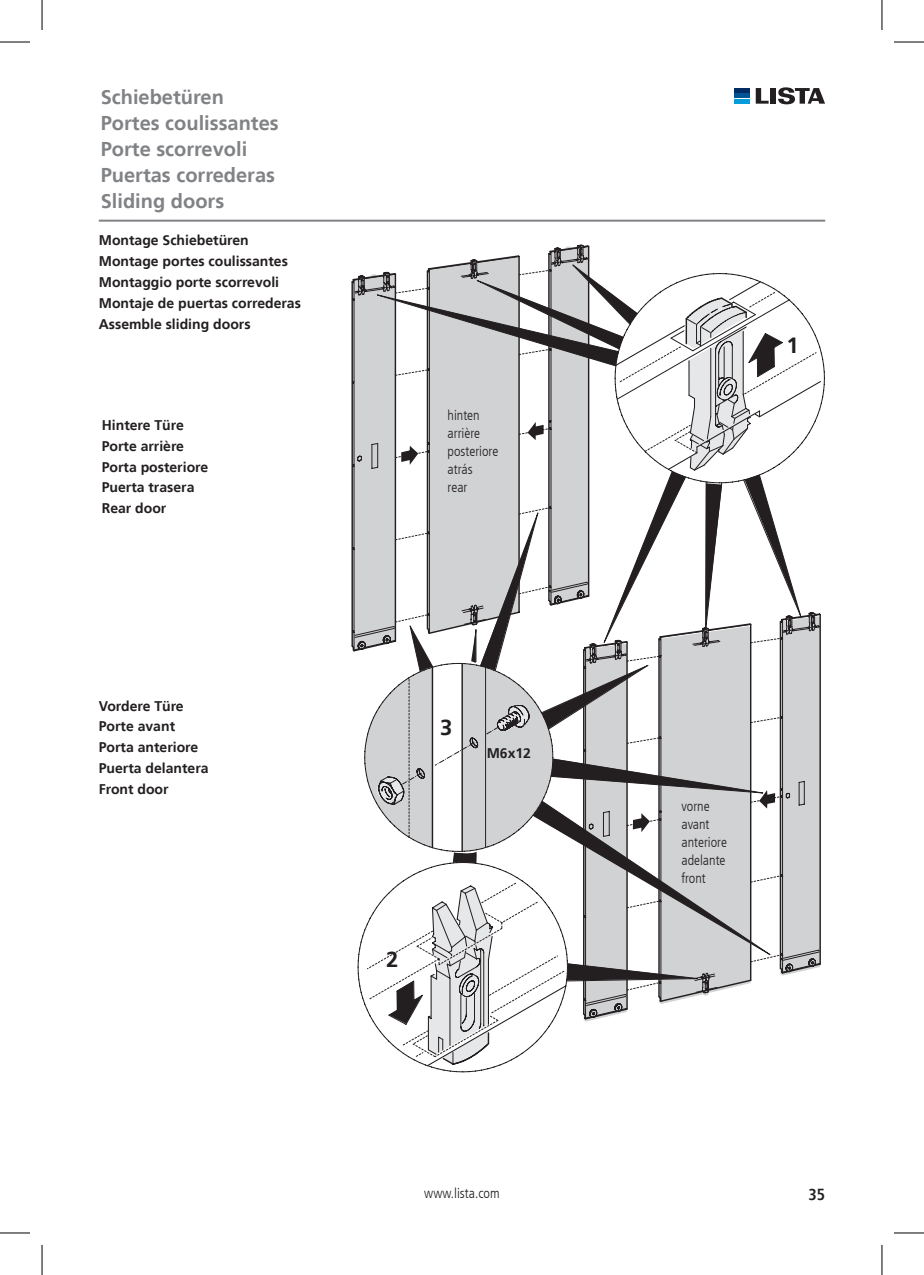
<style>
.page{position:relative;width:924px;height:1275px;background:#fff}
.page>*{position:absolute;margin:0;border:0;box-sizing:border-box;transform-origin:0 0}
._42_Pos_-Nummer-SCHW{font:700 22px "Frutiger LT";color:#231f20}
._20_Seitentitel_oben{font:700 20px "Frutiger LT";color:#808285}
.t1{font:700 condensed 16px "Frutiger LT";color:#231f20}
._30_Titel_linke_Kolo{font:700 14px "Frutiger LT";color:#231f20}
._40_Fliesstext{font:300 condensed 14px "Frutiger LT";color:#231f20}
._48_Schrauben{font:700 14px "Frutiger LT";color:#231f20}
</style>
<div class="page">
<hr style="left:99px;top:220px;width:725px;height:2px;background:#808285">
<hr style="left:734px;top:88px;width:15px;height:4px;background:#002c62">
<hr style="left:734px;top:94px;width:15px;height:4px;background:#005595">
<div style="left:734px;top:99px;width:15px;height:5px;background:#069ddc"></div>
<svg style="left:755px;top:88px;width:13px;height:16px"></svg>
<div style="left:769px;top:88px;width:6px;height:16px;background:#231f20"></div>
<svg style="left:778px;top:87px;width:46px;height:17px"></svg>
<svg style="left:351px;top:245px;width:473px;height:827px"></svg>
<hr style="left:0;top:42px;width:30px;height:1px;background:#000">
<hr style="left:893px;top:42px;width:30px;height:1px;background:#000">
<hr style="left:0;top:1232px;width:30px;height:1px;background:#000">
<hr style="left:893px;top:1232px;width:30px;height:1px;background:#000">
<hr style="left:42px;top:0;width:1px;height:30px;background:#000">
<hr style="left:42px;top:1245px;width:1px;height:30px;background:#000">
<hr style="left:881px;top:0;width:1px;height:30px;background:#000">
<hr style="left:881px;top:1245px;width:1px;height:30px;background:#000">
<p class="_20_Seitentitel_oben" style="left:101px;top:86px;width:125px">Schiebetüren</p>
<p class="_20_Seitentitel_oben" style="left:101px;top:112px;width:179px">Portes coulissantes</p>
<p class="_20_Seitentitel_oben" style="left:101px;top:138px;width:148px">Porte scorrevoli</p>
<p class="_20_Seitentitel_oben" style="left:101px;top:164px;width:176px">Puertas correderas</p>
<p class="_20_Seitentitel_oben" style="left:101px;top:190px;width:125px">Sliding doors</p>
<p class="_30_Titel_linke_Kolo" style="left:99px;top:232px;width:151px">Montage Schiebetüren</p>
<p class="_30_Titel_linke_Kolo" style="left:99px;top:253px;width:190px">Montage portes coulissantes</p>
<p class="_30_Titel_linke_Kolo" style="left:99px;top:274px;width:182px">Montaggio porte scorrevoli</p>
<p class="_30_Titel_linke_Kolo" style="left:99px;top:295px;width:204px">Montaje de puertas correderas</p>
<p class="_30_Titel_linke_Kolo" style="left:99px;top:316px;width:153px">Assemble sliding doors</p>
<p class="_30_Titel_linke_Kolo" style="left:102px;top:417px;width:83px">Hintere Türe</p>
<p class="_30_Titel_linke_Kolo" style="left:102px;top:437px;width:84px">Porte arrière</p>
<p class="_30_Titel_linke_Kolo" style="left:102px;top:458px;width:108px">Porta posteriore</p>
<p class="_30_Titel_linke_Kolo" style="left:102px;top:479px;width:94px">Puerta trasera</p>
<p class="_30_Titel_linke_Kolo" style="left:102px;top:500px;width:66px">Rear door</p>
<p class="_30_Titel_linke_Kolo" style="left:99px;top:697px;width:86px">Vordere Türe</p>
<p class="_30_Titel_linke_Kolo" style="left:99px;top:718px;width:78px">Porte avant</p>
<p class="_30_Titel_linke_Kolo" style="left:99px;top:739px;width:101px">Porta anteriore</p>
<p class="_30_Titel_linke_Kolo" style="left:99px;top:760px;width:111px">Puerta delantera</p>
<p class="_30_Titel_linke_Kolo" style="left:99px;top:781px;width:71px">Front door</p>
<p class="_40_Fliesstext" style="left:447px;top:407px;width:34px">hinten</p>
<p class="_40_Fliesstext" style="left:447px;top:425px;width:34px">arrière</p>
<p class="_40_Fliesstext" style="left:447px;top:443px;width:52px">posteriore</p>
<p class="_40_Fliesstext" style="left:447px;top:461px;width:27px">atrás</p>
<p class="_40_Fliesstext" style="left:447px;top:479px;width:21px">rear</p>
<p class="_42_Pos_-Nummer-SCHW" style="left:440px;top:714px;width:14px">3</p>
<p class="_48_Schrauben" style="left:486px;top:745px;width:46px">M6x12</p>
<p class="_42_Pos_-Nummer-SCHW" style="left:386px;top:946px;width:14px">2</p>
<p class="_42_Pos_-Nummer-SCHW" style="left:786px;top:332px;width:14px">1</p>
<p class="_40_Fliesstext" style="left:681px;top:798px;width:30px">vorne</p>
<p class="_40_Fliesstext" style="left:681px;top:816px;width:30px">avant</p>
<p class="_40_Fliesstext" style="left:681px;top:834px;width:47px">anteriore</p>
<p class="_40_Fliesstext" style="left:681px;top:852px;width:46px">adelante</p>
<p class="_40_Fliesstext" style="left:681px;top:870px;width:26px">front</p>
<p class="_40_Fliesstext" style="left:424px;top:1185px;width:77px">www.lista.com</p>
<p class="t1" style="left:808px;top:1184px;width:18px">35</p>
</div>
